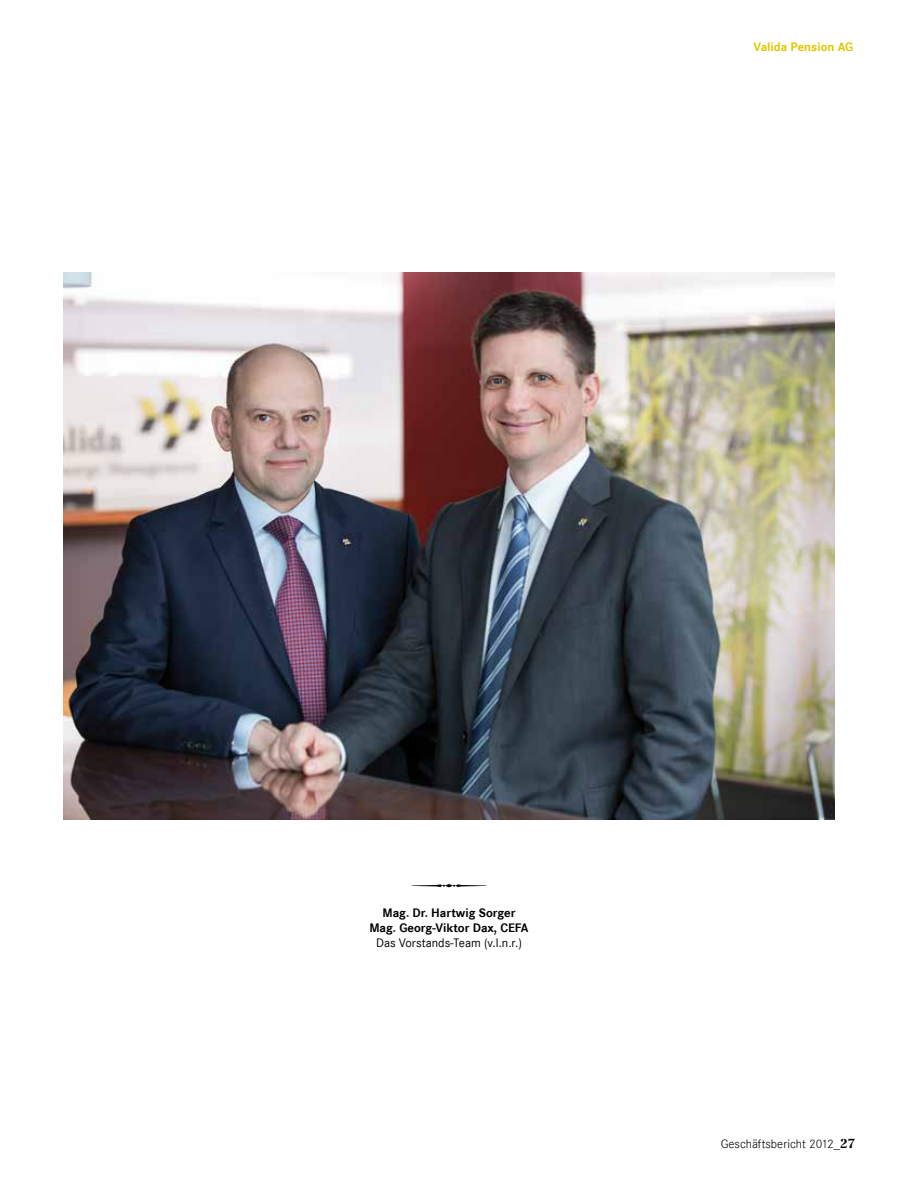
<style>
.page{position:relative;width:898px;height:1191px;background:#fff}
.page>*{position:absolute;margin:0;border:0;box-sizing:border-box;transform-origin:0 0}
.t1{font:700 12.75px/15px "Corporate S";color:#000}
.t2{font:12.75px "Corporate S";color:#000}
.t3{font:12.75px "Corporate S Ligh";color:#000}
.t4{font:700 12.75px "Corporate S";color:#ddc700}
.s1{font-family:"Centennial LT";font-weight:700}
</style>
<div class="page">
<svg style="left:411px;top:884px;width:75px;height:3px"></svg>
<img style="left:64px;top:273px;width:769px;height:546px">
<p class="t4" style="left:753px;top:39px;width:101px">Valida Pension AG</p>
<p class="t1" style="left:369px;top:906px;width:148px;text-indent:13px">Mag. Dr. H artwig Sorger<br>Mag. Georg-Viktor Dax, CEFA</p>
<p class="t2" style="left:376px;top:935px;width:147px">Das Vorstands-Team (v.l.n.r.)</p>
<p class="t3" style="left:720px;top:1137px;width:136px">Geschäftsbericht 2012_<span class="s1">27</span></p>
</div>
